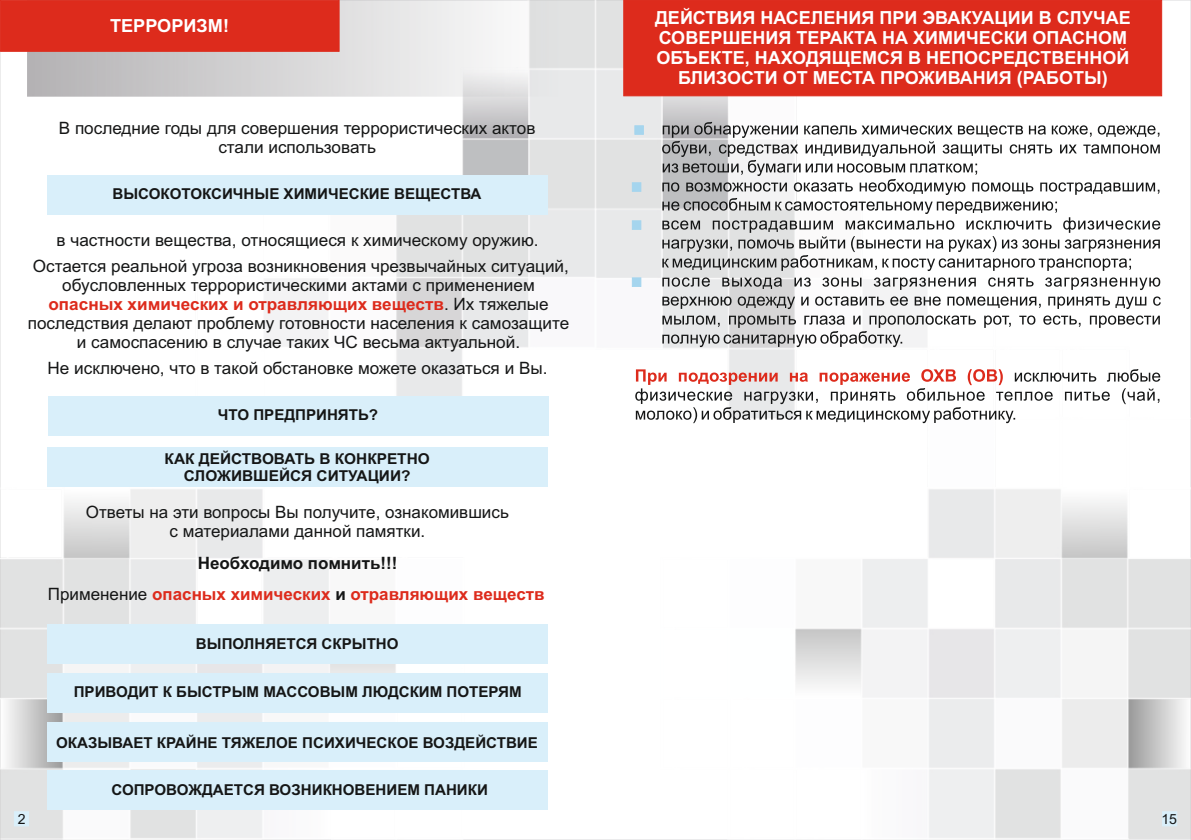
<style>
.page{position:relative;width:1191px;height:840px;background:#fff}
.page>*{position:absolute;margin:0;border:0;box-sizing:border-box;transform-origin:0 0}
.t1{font:700 18px/20.2px "Arial";color:#fff;text-align:center}
.t2{font:17px/19px "Arial";color:#151616;text-align:center}
.t3{font:700 17px/31.6px "Arial";color:#dd2b1c;text-align:center}
.t4{font:700 15px/16.8px "Arial";color:#151616;text-align:center}
.t5{font:14px "Arial";color:#151616}
.s1{font-weight:700;color:#dd2b1c}
.s2{color:#151616}
.s3{font-weight:400;color:#151616}
</style>
<div class="page">
<img style="left:0;top:0;width:1191px;height:839px">
<div style="left:623px;top:0;width:539px;height:97px;background:#dd2b1c"></div>
<img style="left:28px;top:0;width:539px;height:96px">
<div style="left:0;top:0;width:340px;height:52px;background:#dd2b1c"></div>
<div style="left:47px;top:175px;width:501px;height:39px;background:#d9effa"></div>
<div style="left:48px;top:396px;width:500px;height:39px;background:#d9effa"></div>
<div style="left:47px;top:446px;width:501px;height:40px;background:#d9effa"></div>
<div style="left:47px;top:623px;width:501px;height:40px;background:#d9effa"></div>
<div style="left:47px;top:672px;width:501px;height:40px;background:#d9effa"></div>
<div style="left:47px;top:721px;width:500px;height:40px;background:#d9effa"></div>
<div style="left:47px;top:769px;width:501px;height:40px;background:#d9effa"></div>
<svg style="left:632px;top:122px;width:528px;height:301px"></svg>
<svg style="left:14px;top:810px;width:15px;height:15px"></svg>
<svg style="left:1162px;top:810px;width:15px;height:15px"></svg>
<p class="t1" style="left:110px;top:17px;width:120px">ТЕРРОРИЗМ!</p>
<p class="t2" style="left:59px;top:120px;width:478px">В последние годы для совершения террористических актов стали использовать</p>
<p class="t4" style="left:112px;top:186px;width:370px">ВЫСОКОТОКСИЧНЫЕ ХИМИЧЕСКИЕ ВЕЩЕСТВА</p>
<p class="t2" style="left:33px;top:229px;width:537px;line-height:25.4px">в частности вещества, относящиеся к химическому оружию.<br>Остается реальной угроза возникновения чрезвычайных ситуаций,</p>
<p class="t2" style="left:28px;top:277px;width:543px">обусловленных террористическими актами с применением <span class="s1">опасных химических и отравляющих веществ</span>. Их тяжелые последствия делают проблему готовности населения к самозащите и самоспасению в случае таких ЧС весьма актуальной.</p>
<p class="t2" style="left:48px;top:359px;width:501px">Не исключено, что в такой обстановке можете оказаться и Вы.</p>
<p class="t4" style="left:218px;top:407px;width:162px">ЧТО ПРЕДПРИНЯТЬ?</p>
<p class="t4" style="left:165px;top:451px;width:267px">КАК ДЕЙСТВОВАТЬ В КОНКРЕТНО<br>СЛОЖИВШЕЙСЯ СИТУАЦИИ?</p>
<p class="t2" style="left:86px;top:504px;width:424px">Ответы на эти вопросы Вы получите, ознакомившись с материалами данной памятки.</p>
<p class="t3" style="left:48px;top:548px;width:498px"><span class="s2">Необходимо помнить!!!<br></span><span class="s3">Применение</span> опасных химических <span class="s2">и</span> отравляющих веществ</p>
<p class="t4" style="left:196px;top:636px;width:204px">ВЫПОЛНЯЕТСЯ СКРЫТНО</p>
<p class="t4" style="left:74px;top:684px;width:449px">ПРИВОДИТ К БЫСТРЫМ МАССОВЫМ ЛЮДСКИМ ПОТЕРЯМ</p>
<p class="t4" style="left:56px;top:735px;width:483px">ОКАЗЫВАЕТ КРАЙНЕ ТЯЖЕЛОЕ ПСИХИЧЕСКОЕ ВОЗДЕЙСТВИЕ</p>
<p class="t4" style="left:111px;top:782px;width:378px">СОПРОВОЖДАЕТСЯ ВОЗНИКНОВЕНИЕМ ПАНИКИ</p>
<p class="t1" style="left:655px;top:9px;width:477px">ДЕЙСТВИЯ НАСЕЛЕНИЯ ПРИ ЭВАКУАЦИИ В СЛУЧАЕ СОВЕРШЕНИЯ ТЕРАКТА НА ХИМИЧЕСКИ ОПАСНОМ ОБЪЕКТЕ, НАХОДЯЩЕМСЯ В НЕПОСРЕДСТВЕННОЙ БЛИЗОСТИ ОТ МЕСТА ПРОЖИВАНИЯ (РАБОТЫ)</p>
<p class="t5" style="left:18px;top:813px;width:9px">2</p>
<p class="t5" style="left:1161px;top:813px;width:17px">15</p>
</div>
